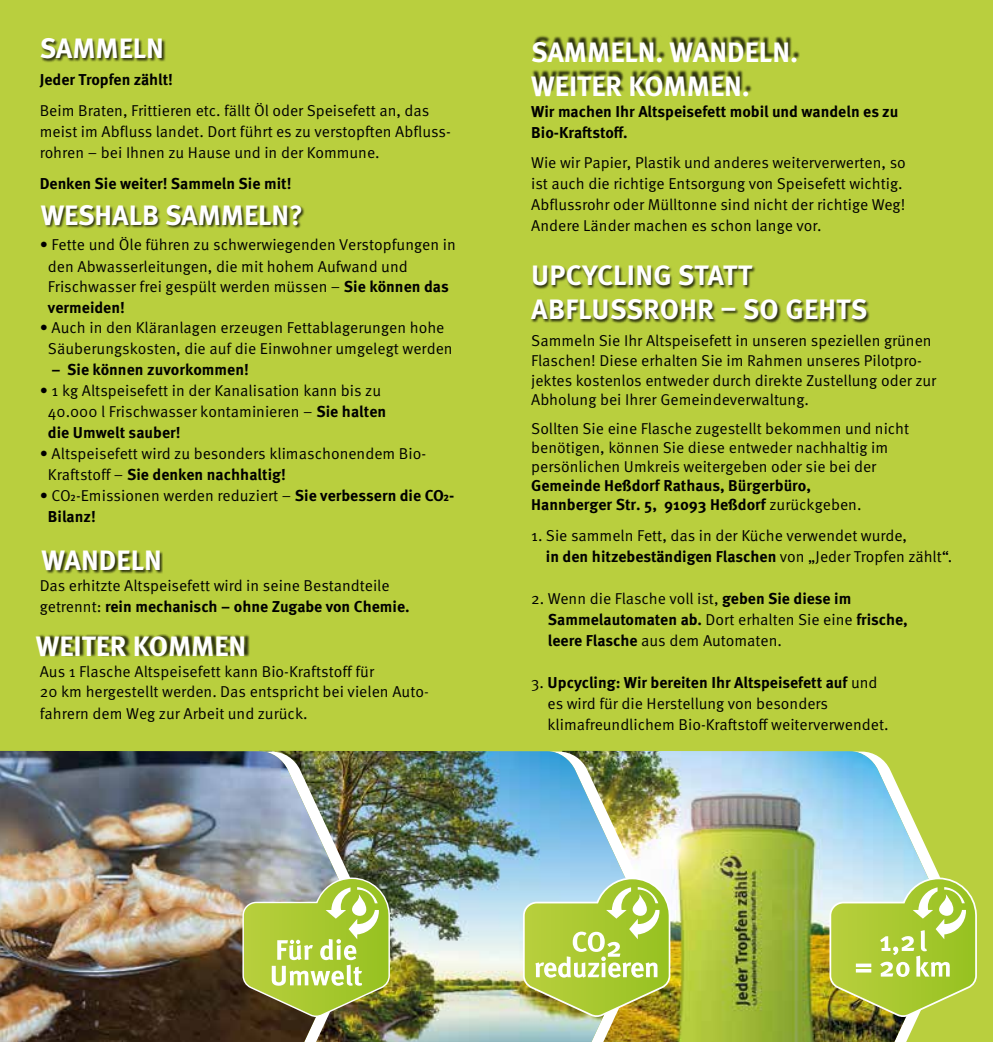
<style>
.page{position:relative;width:993px;height:1042px;background:#fff}
.page>*{position:absolute;margin:0;border:0;box-sizing:border-box;transform-origin:0 0}
.t1{font:700 28px/33.6px "Meta Pro";color:#fff}
.t2{font:15.75px/21px "Meta Pro Norm";color:#000}
.t3{font:700 15.75px/21px "Meta Pro";color:#000}
.s1{font-family:"Meta Pro";font-weight:700}
.s2{font-family:"Meta Pro Norm";font-weight:400}
</style>
<div class="page">
<div style="left:0;top:0;width:992px;height:1042px;background:#b9cf3e"></div>
<img style="left:656px;top:751px;width:284px;height:291px">
<img style="left:369px;top:751px;width:275px;height:291px">
<img style="left:0;top:751px;width:357px;height:291px">
<div style="left:40px;top:38px;width:126px;height:25px;background:#000;opacity:.75"></div>
<div style="left:41px;top:550px;width:122px;height:24px;background:#000;opacity:.75"></div>
<div style="left:38px;top:633px;width:212px;height:24px;background:#000;opacity:.75"></div>
<div style="left:41px;top:204px;width:264px;height:26px;background:#000;opacity:.75"></div>
<div style="left:530px;top:266px;width:339px;height:58px;background:#000;opacity:.75"></div>
<div style="left:531px;top:35px;width:268px;height:58px;background:#000;opacity:.75"></div>
<svg style="left:522px;top:876px;width:149px;height:143px"></svg>
<svg style="left:828px;top:876px;width:149px;height:143px"></svg>
<svg style="left:242px;top:877px;width:148px;height:141px"></svg>
<h1 class="t1" style="left:40px;top:30px;width:126px">SAMMELN</h1>
<p class="t3" style="left:40px;top:68px;width:135px">Jeder Tropfen zählt!</p>
<p class="t2" style="left:40px;top:99px;width:412px">Beim Braten, Frittieren etc. fällt Öl oder Speisefett an, das meist im Abfluss landet. Dort führt es zu verstopften Abfluss&shy;rohren – bei Ihnen zu Hause und in der Kommune.</p>
<p class="t3" style="left:40px;top:172px;width:253px">Denken Sie weiter! Sammeln Sie mit!</p>
<h1 class="t1" style="left:41px;top:196px;width:263px">WESHALB SAMMELN?</h1>
<p class="t2" style="left:48px;top:233px;width:409px;text-indent:-8px">• Fette und Öle führen zu schwerwiegenden Verstopfungen in den Abwasserleitungen, die mit hohem Aufwand und<br>Frischwasser frei gespült werden müssen – <span class="s1">Sie können das</span></p>
<p class="t3" style="left:48px;top:296px;width:78px">vermeiden!</p>
<p class="t2" style="left:40px;top:316px;width:414px;text-align:center">• Auch in den Kläranlagen erzeugen Fettablagerungen hohe<br>Säuberungskosten, die auf die Einwohner umgelegt werden</p>
<p class="t3" style="left:52px;top:358px;width:199px">– Sie können zuvorkommen!</p>
<p class="t2" style="left:40px;top:379px;width:348px;text-align:center">• 1 kg Altspeisefett in der Kanalisation kann bis zu<br>40.000 l Frischwasser kontaminieren – <span class="s1">Sie halten</span></p>
<p class="t3" style="left:48px;top:421px;width:134px">die Umwelt sauber!</p>
<p class="t2" style="left:40px;top:442px;width:388px">• Altspeisefett wird zu besonders klimaschonendem Bio-</p>
<p class="t3" style="left:48px;top:463px;width:239px"><span class="s2">Kraftstoff –</span> Sie denken nachhaltig!</p>
<p class="t2" style="left:40px;top:484px;width:416px">• CO2-Emissionen werden reduziert – <span class="s1">Sie verbessern die CO2-</span></p>
<p class="t3" style="left:48px;top:505px;width:49px">Bilanz!</p>
<h1 class="t1" style="left:41px;top:541px;width:122px">WANDELN</h1>
<p class="t2" style="left:40px;top:574px;width:351px">Das erhitzte Altspeisefett wird in seine Bestandteile</p>
<p class="t3" style="left:40px;top:595px;width:371px"><span class="s2">getrennt:</span> rein mechanisch – ohne Zugabe von Chemie.</p>
<h1 class="t1" style="left:36px;top:627px;width:212px">WEITER KOMMEN</h1>
<p class="t2" style="left:40px;top:659px;width:390px">Aus 1 Flasche Altspeisefett kann Bio-Kraftstoff für<br>20 km hergestellt werden. Das entspricht bei vielen Auto&shy;fahrern dem Weg zur Arbeit und zurück.</p>
<h1 class="t1" style="left:531px;top:34px;width:268px">SAMMELN. WANDELN.<br>WEITER KOMMEN.</h1>
<p class="t3" style="left:531px;top:99px;width:368px">Wir machen Ihr Altspeisefett mobil und wandeln es zu<br>Bio-Kraftstoff.</p>
<p class="t2" style="left:531px;top:151px;width:376px">Wie wir Papier, Plastik und anderes weiterverwerten, so ist auch die richtige Entsorgung von Speisefett wichtig.<br>Abflussrohr oder Mülltonne sind nicht der richtige Weg!<br>Andere Länder machen es schon lange vor.</p>
<h1 class="t1" style="left:531px;top:257px;width:338px">UPCYCLING STATT<br>ABFLUSSROHR – SO GEHTS</h1>
<p class="t2" style="left:531px;top:330px;width:406px;line-height:19.6px">Sammeln Sie Ihr Altspeisefett in unseren speziellen grünen Flaschen! Diese erhalten Sie im Rahmen unseres Pilotpro&shy;jektes kostenlos entweder durch direkte Zustellung oder zur Abholung bei Ihrer Gemeindeverwaltung.</p>
<p class="t2" style="left:531px;top:418px;width:379px;line-height:18.9px">Sollten Sie eine Flasche zugestellt bekommen und nicht benötigen, können Sie diese entweder nachhaltig im persönlichen Umkreis weitergeben oder sie bei der</p>
<p class="t3" style="left:531px;top:475px;width:331px;line-height:19.1px">Gemeinde Heßdorf Rathaus, Bürgerbüro,<br>Hannberger Str. 5, 91093 Heßdorf <span class="s2">zurückgeben.</span></p>
<p class="t2" style="left:531px;top:523px;width:377px">1. Sie sammeln Fett, das in der Küche verwendet wurde,</p>
<p class="t3" style="left:545px;top:544px;width:408px">in den hitzebeständigen Flaschen <span class="s2">von „Jeder Tropfen zählt“.</span></p>
<p class="t2" style="left:531px;top:586px;width:321px">2. Wenn die Flasche voll ist, <span class="s1">geben Sie diese im</span></p>
<p class="t3" style="left:547px;top:607px;width:361px">Sammelautomaten ab. <span class="s2">Dort erhalten Sie eine</span> frische,</p>
<p class="t2" style="left:547px;top:628px;width:235px"><span class="s1">leere Flasche</span> aus dem Automaten.</p>
<p class="t3" style="left:531px;top:670px;width:347px"><span class="s2">3.</span> Upcycling: Wir bereiten Ihr Altspeisefett auf <span class="s2">und</span></p>
<p class="t2" style="left:547px;top:691px;width:342px">es wird für die Herstellung von besonders klimafreundlichem Bio-Kraftstoff weiterverwendet.</p>
</div>
